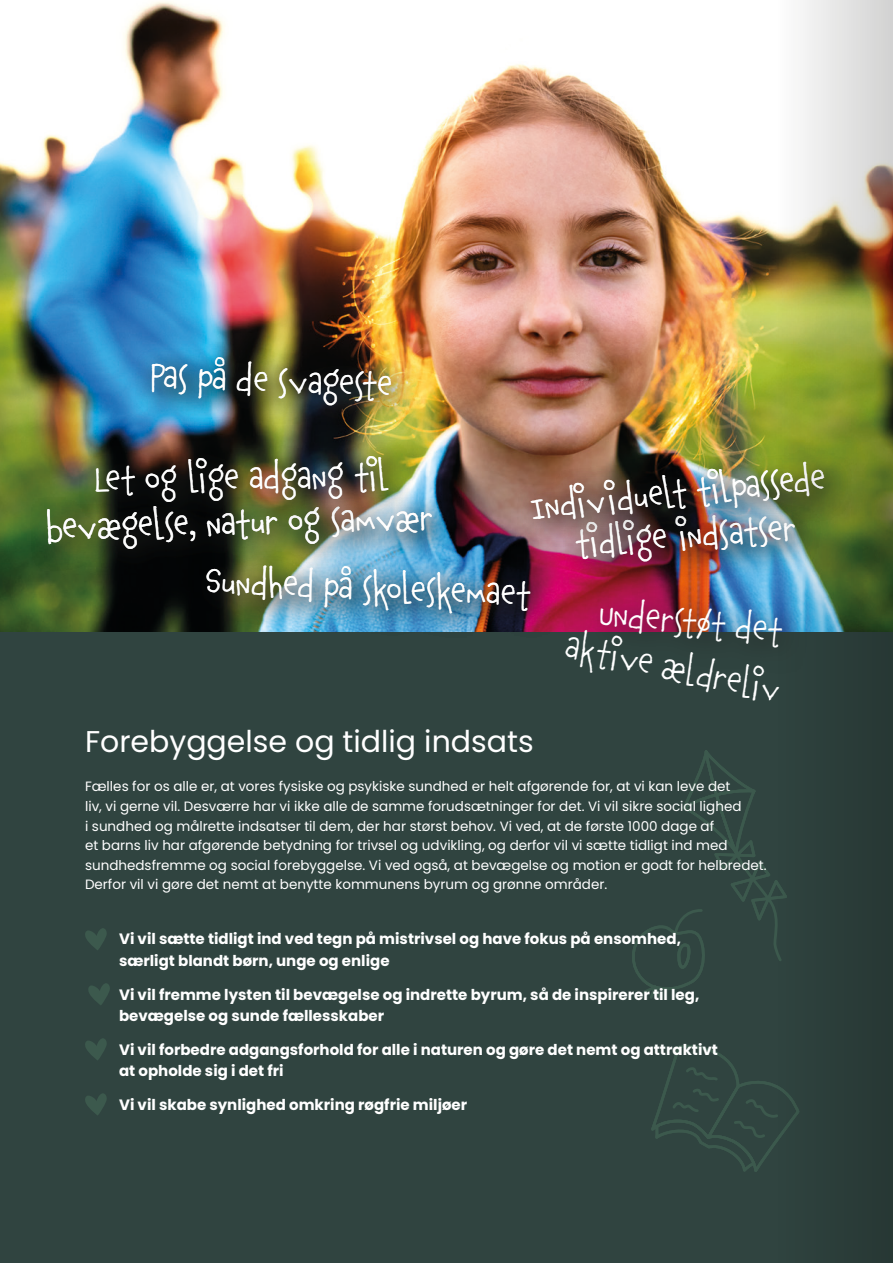
<style>
.page{position:relative;width:893px;height:1263px;background:#fff}
.page>*{position:absolute;margin:0;border:0;box-sizing:border-box;transform-origin:0 0}
.t1{font:36.75px "Chauncy Pro";color:#fff}
.Citater{font:30px "Poppins";color:#fff}
.Brød{font:700 15px/21.8px "Poppins";color:#fff}
.Brød-2{font:13.5px/19.5px "Poppins";color:#fff}
</style>
<div class="page">
<div style="left:0;top:597px;width:893px;height:666px;background:#304440"></div>
<img style="left:0;top:1px;width:770px;height:630px">
<img style="left:584px;top:589px;width:186px;height:43px">
<svg style="left:651px;top:1045px;width:119px;height:127px"></svg>
<svg style="left:632px;top:750px;width:138px;height:249px"></svg>
<svg style="left:85px;top:928px;width:22px;height:22px"></svg>
<svg style="left:88px;top:983px;width:22px;height:22px"></svg>
<svg style="left:85px;top:1038px;width:22px;height:22px"></svg>
<svg style="left:85px;top:1093px;width:22px;height:22px"></svg>
<img style="left:191px;top:550px;width:365px;height:82px">
<img style="left:135px;top:342px;width:284px;height:92px">
<img style="left:30px;top:491px;width:428px;height:86px">
<img style="left:79px;top:440px;width:335px;height:89px">
<img style="left:562px;top:548px;width:208px;height:41px">
<img style="left:517px;top:447px;width:253px;height:101px">
<img style="left:770px;top:0;width:123px;height:1263px">
<p class="t1" style="left:151px;top:348px;width:244px;rotate:2deg">Pas på de svageste</p>
<p class="t1" style="left:94px;top:452px;width:297px;rotate:-1deg">Let og lige adgang til</p>
<p class="t1" style="left:46px;top:498px;width:388px;rotate:-1deg">bevægelse, natur og samvær</p>
<p class="t1" style="left:528px;top:480px;width:298px;rotate:-6deg">Individuelt tilpassede</p>
<p class="t1" style="left:573px;top:515px;width:223px;rotate:-4deg">tidlige indsatser</p>
<p class="t1" style="left:207px;top:554px;width:327px;rotate:2deg">Sundhed på skoleskemaet</p>
<p class="t1" style="left:602px;top:584px;width:185px;rotate:6deg">Understøt det</p>
<p class="t1" style="left:572px;top:618px;width:221px;rotate:12deg">aktive ældreliv</p>
<p class="Citater" style="left:85px;top:724px;width:450px">Forebyggelse og tidlig indsats</p>
<p class="Brød-2" style="left:85px;top:777px;width:683px">Fælles for os alle er, at vores fysiske og psykiske sundhed er helt afgørende for, at vi kan leve det<br>liv, vi gerne vil. Desværre har vi ikke alle de samme forudsætninger for det. Vi vil sikre social lighed<br>i sundhed og målrette indsatser til dem, der har størst behov. Vi ved, at de første 1000 dage af<br>et barns liv har afgørende betydning for trivsel og udvikling, og derfor vil vi sætte tidligt ind med sundhedsfremme og social forebyggelse. Vi ved også, at bevægelse og motion er godt for helbredet.<br>Derfor vil vi gøre det nemt at benytte kommunens byrum og grønne områder.</p>
<p class="Brød" style="left:119px;top:928px;width:563px">Vi vil sætte tidligt ind ved tegn på mistrivsel og have fokus på ensomhed, særligt blandt børn, unge og enlige</p>
<p class="Brød" style="left:119px;top:983px;width:582px">Vi vil fremme lysten til bevægelse og indrette byrum, så de inspirerer til leg, bevægelse og sunde fællesskaber</p>
<p class="Brød" style="left:119px;top:1038px;width:600px">Vi vil forbedre adgangsforhold for alle i naturen og gøre det nemt og attraktivt at opholde sig i det fri</p>
<p class="Brød" style="left:119px;top:1093px;width:350px">Vi vil skabe synlighed omkring røgfrie miljøer</p>
</div>
